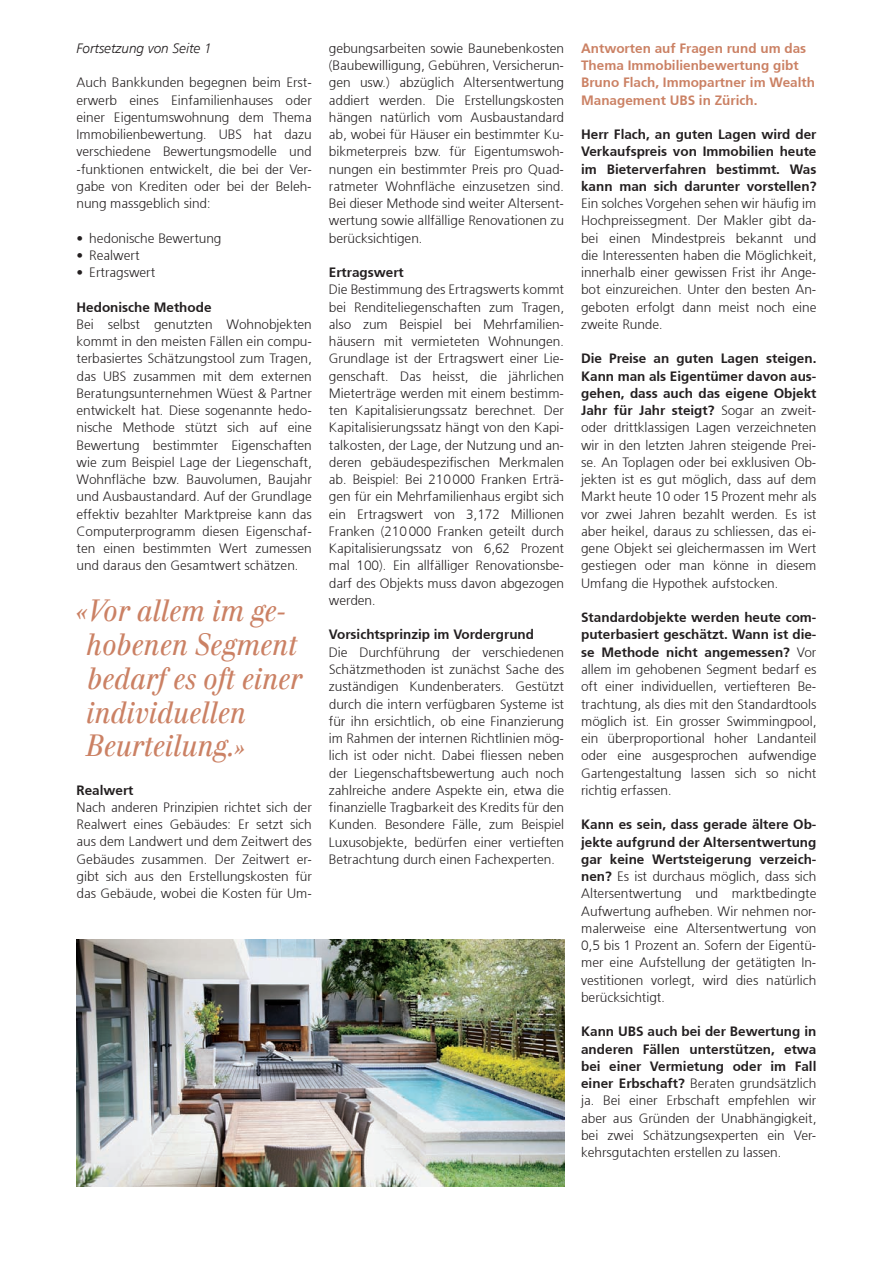
<style>
.page{position:relative;width:893px;height:1263px;background:#fff}
.page>*{position:absolute;margin:0;border:0;box-sizing:border-box;transform-origin:0 0}
.t1{font:italic 30px/33.8px "UBS Headline";color:#cb8164}
.t2{font:300 13.5px/17.2px "Frutiger 45";color:#231f20;text-align:justify}
.t3{font:300 13.5px/17.2px "Frutiger 45";color:#231f20;text-align:justify}
.t4{font:300 13.5px/17.2px "Frutiger 45";color:#cb8164}
.t5{font:italic 300 13.5px "Frutiger 45";color:#231f20}
.s1{font-size:27px}
.s2{font-style:inherit}
</style>
<div class="page">
<img style="left:77px;top:939px;width:487px;height:247px">
<p class="t5" style="left:77px;top:40px;width:137px">Fortsetzung von Seite 1</p>
<p class="t2" style="left:77px;top:74px;width:237px">Auch Bankkunden begegnen beim Erst&shy;erwerb eines Einfamilienhauses oder einer Eigentumswohnung dem Thema Immobilienbewertung. UBS hat dazu verschiedene Bewertungsmodelle und -funktionen entwickelt, die bei der Ver&shy;gabe von Krediten oder bei der Beleh&shy;nung massgeblich sind:</p>
<p class="t2" style="left:77px;top:229px;width:146px">• hedonische Bewertung</p>
<p class="t2" style="left:77px;top:246px;width:65px">• Realwert</p>
<p class="t2" style="left:77px;top:264px;width:80px">• Ertragswert</p>
<p class="t3" style="left:77px;top:298px;width:137px">Hedonische Methode</p>
<p class="t2" style="left:77px;top:315px;width:237px">Bei selbst genutzten Wohnobjekten kommt in den meisten Fällen ein compu&shy;terbasiertes Schätzungstool zum Tragen, das UBS zusammen mit dem externen Beratungsunternehmen Wüest &amp; Partner entwickelt hat. Diese sogenannte hedo&shy;nische Methode stützt sich auf eine Bewertung bestimmter Eigenschaften wie zum Beispiel Lage der Liegenschaft, Wohnfläche bzw. Bauvolumen, Baujahr und Ausbaustandard. Auf der Grundlage effektiv bezahlter Marktpreise kann das Computerprogramm diesen Eigenschaf&shy;ten einen bestimmten Wert zumessen und daraus den Gesamtwert schätzen.</p>
<h1 class="t1" style="left:87px;top:594px;width:217px;text-indent:-10px">«Vor allem im ge&shy;hobenen Segment bedarf es oft einer individuellen<br>Beurteilung.<span class="s1">»</span></h1>
<p class="t3" style="left:77px;top:781px;width:59px">Realwert</p>
<p class="t2" style="left:77px;top:798px;width:237px">Nach anderen Prinzipien richtet sich der Realwert eines Gebäudes: Er setzt sich aus dem Landwert und dem Zeitwert des Gebäudes zusammen. Der Zeitwert er&shy;gibt sich aus den Erstellungskosten für das Gebäude, wobei die Kosten für Um-</p>
<p class="t2" style="left:329px;top:39px;width:237px">gebungsarbeiten sowie Baunebenkosten (Baubewilligung, Gebühren, Versicherun&shy;gen usw.) abzüglich Altersentwertung addiert werden. Die Erstellungskosten hängen natürlich vom Ausbaustandard ab, wobei für Häuser ein bestimmter Ku&shy;bikmeterpreis bzw. für Eigentumswoh&shy;nungen ein bestimmter Preis pro Quad&shy;ratmeter Wohnfläche einzusetzen sind.<br>Bei dieser Methode sind weiter Altersent&shy;wertung sowie allfällige Renovationen zu berücksichtigen.</p>
<p class="t3" style="left:329px;top:264px;width:77px">Ertragswert</p>
<p class="t2" style="left:329px;top:281px;width:237px">Die Bestimmung des Ertragswerts kommt bei Renditeliegenschaften zum Tragen, also zum Beispiel bei Mehrfamilien&shy;häusern mit vermieteten Wohnungen.<br>Grundlage ist der Ertragswert einer Lie&shy;genschaft. Das heisst, die jährlichen Mieterträge werden mit einem bestimm&shy;ten Kapitalisierungssatz berechnet. Der Kapitalisierungssatz hängt von den Kapi&shy;talkosten, der Lage, der Nutzung und an&shy;deren gebäudespezifischen Merkmalen ab. Beispiel: Bei 210000 Franken Erträ&shy;gen für ein Mehrfamilienhaus ergibt sich ein Ertragswert von 3,172 Millionen Franken (210000 Franken geteilt durch Kapitalisierungssatz von 6,62 Prozent mal 100). Ein allfälliger Renovationsbe&shy;darf des Objekts muss davon abgezogen werden.</p>
<p class="t3" style="left:329px;top:626px;width:207px">Vorsichtsprinzip im Vordergrund</p>
<p class="t2" style="left:329px;top:643px;width:237px">Die Durchführung der verschiedenen Schätzmethoden ist zunächst Sache des zuständigen Kundenberaters. Gestützt durch die intern verfügbaren Systeme ist für ihn ersichtlich, ob eine Finanzierung im Rahmen der internen Richtlinien mög&shy;lich ist oder nicht. Dabei fliessen neben der Liegenschaftsbewertung auch noch zahlreiche andere Aspekte ein, etwa die finanzielle Tragbarkeit des Kredits für den Kunden. Besondere Fälle, zum Beispiel Luxusobjekte, bedürfen einer vertieften Betrachtung durch einen Fachexperten.</p>
<p class="t4" style="left:581px;top:39px;width:235px">Antworten auf Fragen rund um das<br>Thema Immobilienbewertung gibt<br>Bruno Flach, Immopartner im Wealth<br>Management UBS in Zürich.</p>
<p class="t3" style="left:581px;top:126px;width:237px">Herr Flach, an guten Lagen wird der Verkaufspreis von Immobilien heute im Bieterverfahren bestimmt. Was kann man sich darunter vorstellen?</p>
<p class="t2" style="left:581px;top:195px;width:237px">Ein solches Vorgehen sehen wir häufig im Hochpreissegment. Der Makler gibt da&shy;bei einen Mindestpreis bekannt und die Interessenten haben die Möglichkeit, innerhalb einer gewissen Frist ihr Ange&shy;bot einzureichen. Unter den besten An&shy;geboten erfolgt dann meist noch eine zweite Runde.</p>
<p class="t2" style="left:581px;top:350px;width:237px"><span class="s2">Die Preise an guten Lagen steigen.<br>Kann man als Eigentümer davon aus&shy;gehen, dass auch das eigene Objekt Jahr für Jahr steigt?</span> Sogar an zweit&shy;oder drittklassigen Lagen verzeichneten wir in den letzten Jahren steigende Prei&shy;se. An Toplagen oder bei exklusiven Ob&shy;jekten ist es gut möglich, dass auf dem Markt heute 10 oder 15 Prozent mehr als vor zwei Jahren bezahlt werden. Es ist aber heikel, daraus zu schliessen, das ei&shy;gene Objekt sei gleichermassen im Wert gestiegen oder man könne in diesem Umfang die Hypothek aufstocken.</p>
<p class="t2" style="left:581px;top:609px;width:237px"><span class="s2">Standardobjekte werden heute com&shy;puterbasiert geschätzt. Wann ist die&shy;se Methode nicht angemessen?</span> Vor allem im gehobenen Segment bedarf es oft einer individuellen, vertiefteren Be&shy;trachtung, als dies mit den Standardtools möglich ist. Ein grosser Swimmingpool, ein überproportional hoher Landanteil oder eine ausgesprochen aufwendige Gartengestaltung lassen sich so nicht richtig erfassen.</p>
<p class="t2" style="left:581px;top:816px;width:237px"><span class="s2">Kann es sein, dass gerade ältere Ob&shy;jekte aufgrund der Altersentwertung gar keine Wertsteigerung verzeich&shy;nen?</span> Es ist durchaus möglich, dass sich Altersentwertung und marktbedingte Aufwertung aufheben. Wir nehmen nor&shy;malerweise eine Altersentwertung von 0,5 bis 1 Prozent an. Sofern der Eigentü&shy;mer eine Aufstellung der getätigten In&shy;vestitionen vorlegt, wird dies natürlich berücksichtigt.</p>
<p class="t2" style="left:581px;top:1023px;width:237px"><span class="s2">Kann UBS auch bei der Bewertung in anderen Fällen unterstützen, etwa bei einer Vermietung oder im Fall einer Erbschaft?</span> Beraten grundsätzlich ja. Bei einer Erbschaft empfehlen wir aber aus Gründen der Unabhängigkeit, bei zwei Schätzungsexperten ein Ver&shy;kehrsgutachten erstellen zu lassen.</p>
</div>
